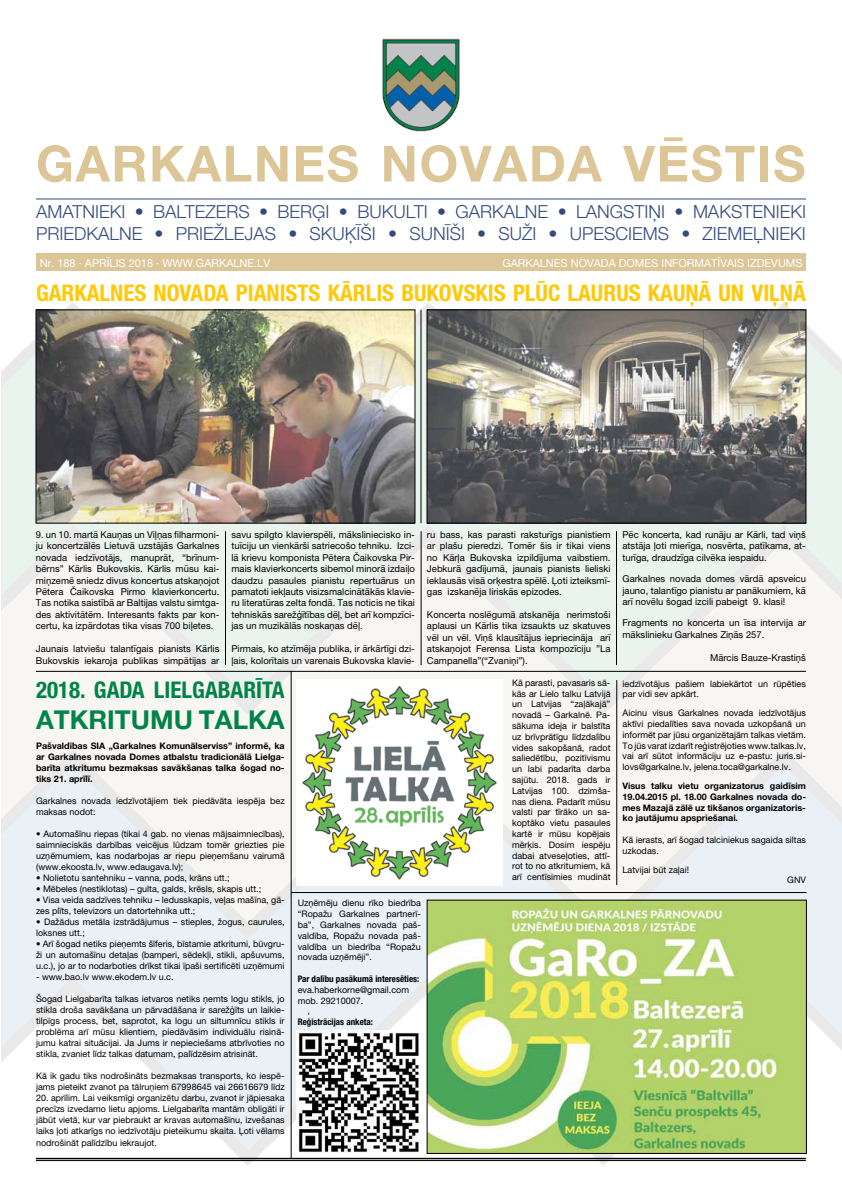
<style>
.page{position:relative;width:842px;height:1191px;background:#fff}
.page>*{position:absolute;margin:0;border:0;box-sizing:border-box;transform-origin:0 0}
.t1{font:700 50px "Helvetica Neue LT Pro";letter-spacing:.03em;color:#dcc697}
.t2{font:700 26px "Helvetica Neue LT Pro";color:#008348}
.t3{font:700 condensed 23px "Helvetica Neue LT Pro";color:#ffc907}
.t4{font:700 condensed 23px "Helvetica Neue LT Pro";color:#008348}
.t5{font:300 18px/21.6px "Helvetica Neue LT Pro";color:#324a7d}
.t6{font:11px "Helvetica Neue LT Pro";color:#fff}
.t7{font:700 11px "Raleway";color:#fff}
.t8{font:9.5px/11.4px "Helvetica Neue LT Pro";color:#000;text-align:justify}
.t9{font:9px/10.8px "Helvetica Neue LT Pro";color:#000}
.t10{font:700 9px/11px "Helvetica Neue LT Pro";color:#000;text-align:justify}
.t11{font:700 condensed 9px "Helvetica Neue LT Pro";color:#000}
</style>
<div class="page">
<img style="left:2px;top:302px;width:840px;height:864px">
<img style="left:382px;top:38px;width:78px;height:93px">
<hr style="left:36px;top:1157px;width:770px;height:2px;background:#000">
<hr style="left:36px;top:1160px;width:770px;height:1px;background:#000">
<hr style="left:36px;top:199px;width:770px;height:1px;background:#324a7d">
<div style="left:36px;top:254px;width:770px;height:17px;background:#dcc697"></div>
<img style="left:429px;top:902px;width:375px;height:249px">
<img style="left:38px;top:312px;width:375px;height:209px">
<img style="left:429px;top:312px;width:375px;height:209px">
<div style="left:427px;top:310px;width:379px;height:213px;border:1px solid #000"></div>
<hr style="left:421px;top:310px;width:1px;height:213px;background:#000">
<hr style="left:36px;top:671px;width:770px;height:1px;background:#000">
<hr style="left:616px;top:531px;width:1px;height:134px;background:#000">
<hr style="left:421px;top:531px;width:1px;height:134px;background:#000">
<hr style="left:225px;top:531px;width:1px;height:134px;background:#000">
<hr style="left:291px;top:671px;width:1px;height:487px;background:#000">
<hr style="left:291px;top:892px;width:515px;height:1px;background:#000">
<img style="left:297px;top:679px;width:206px;height:206px">
<hr style="left:617px;top:680px;width:1px;height:205px;background:#000">
<img style="left:297px;top:1030px;width:124px;height:125px">
<h1 class="t1" style="left:36px;top:133px;width:771px">GARKALNES NOVADA VĒSTIS</h1>
<h3 class="t5" style="left:36px;top:201px;width:771px">AMATNIEKI • BALTEZERS • BERĢI • BUKULTI • GARKALNE • LANGSTIŅI • MAKSTENIEKI<br>PRIEDKALNE • PRIEŽLEJAS • SKUĶĪŠI • SUNĪŠI • SUŽI • UPESCIEMS • ZIEMEĻNIEKI</h3>
<p class="t6" style="left:40px;top:256px;width:195px">Nr. 188 · APRĪLIS 2018 · www.garkaln</p>
<p class="t6" style="left:248px;top:256px;width:24px">e.lv</p>
<p class="t6" style="left:502px;top:256px;width:302px">GARKALNES NOVADA DOMES INFORMATĪVAIS IZDEVUMS</p>
<h3 class="t3" style="left:36px;top:279px;width:770px">GARKALNES NOVADA PIANISTS KĀRLIS BUKOVSKIS PLŪC LAURUS KAUŅĀ UN VIĻŅĀ</h3>
<p class="t7" style="left:660px;top:256px;width:13px">IN</p>
<p class="t7" style="left:703px;top:256px;width:18px">ATĪ</p>
<p class="t7" style="left:770px;top:256px;width:9px">V</p>
<p class="t8" style="left:36px;top:529px;width:185px">9. un 10. martā Kauņas un Viļņas filharmoni&shy;ju koncertzālēs Lietuvā uzstājās Garkalnes novada iedzīvotājs, manuprāt, “brīnum&shy;bērns” Kārlis Bukovskis. Kārlis mūsu kai&shy;miņzemē sniedz divus koncertus atskaņojot Pētera Čaikovska Pirmo klavierkoncertu.<br>Tas notika saistībā ar Baltijas valstu simtga&shy;des aktivitātēm. Interesants fakts par kon&shy;certu, ka izpārdotas tika visas 700 biļetes.</p>
<p class="t8" style="left:36px;top:643px;width:185px">Jaunais latviešu talantīgais pianists Kārlis<br>Bukovskis iekaroja publikas simpātijas ar</p>
<p class="t8" style="left:231px;top:529px;width:185px">savu spilgto klavierspēli, māksliniecisko in&shy;tuīciju un vienkārši satriecošo tehniku. Izci&shy;lā krievu komponista Pētera Čaikovska Pir&shy;mais klavierkoncerts sibemol minorā izdaiļo daudzu pasaules pianistu repertuārus un pamatoti iekļauts visizsmalcinātākās klavie&shy;ru literatūras zelta fondā. Tas noticis ne tikai tehniskās sarežģītības dēļ, bet arī kompzīci&shy;jas un muzikālās noskaņas dēļ.</p>
<p class="t8" style="left:231px;top:643px;width:185px">Pirmais, ko atzīmēja publika, ir ārkārtīgi dzi&shy;ļais, kolorītais un varenais Bukovska klavie-</p>
<p class="t8" style="left:427px;top:529px;width:185px">ru bass, kas parasti raksturīgs pianistiem ar plašu pieredzi. Tomēr šis ir tikai viens no Kārļa Bukovska izpildījuma vaibstiem.<br>Jebkurā gadījumā, jaunais pianists lieliski ieklausās visā orķestra spēlē. Ļoti izteiksmī&shy;gas izskanēja liriskās epizodes.</p>
<p class="t8" style="left:427px;top:608px;width:185px">Koncerta noslēgumā atskanēja nerimstoši aplausi un Kārlis tika izsaukts uz skatuves vēl un vēl. Viņš klausītājus iepriecināja arī atskaņojot Ferensa Lista kompozīciju ”La Campanella”(“Zvaniņi”).</p>
<p class="t8" style="left:622px;top:529px;width:185px">Pēc koncerta, kad runāju ar Kārli, tad viņš atstāja ļoti mierīga, nosvērta, patīkama, at&shy;turīga, draudzīga cilvēka iespaidu.</p>
<p class="t8" style="left:622px;top:573px;width:185px">Garkalnes novada domes vārdā apsveicu jauno, talantīgo pianistu ar panākumiem, kā arī novēlu šogad izcili pabeigt 9. klasi!</p>
<p class="t8" style="left:622px;top:617px;width:185px">Fragments no koncerta un īsa intervija ar mākslinieku Garkalnes Ziņās 257.</p>
<p class="t8" style="left:710px;top:651px;width:97px">Mārcis Bauze-Krastiņš</p>
<h3 class="t4" style="left:36px;top:676px;width:250px">2018. GADA LIELGABARĪTA</h3>
<h2 class="t2" style="left:36px;top:704px;width:17px">atkrit</h2>
<h2 class="t2" style="left:131px;top:704px;width:87px">umu talka</h2>
<p class="t10" style="left:36px;top:740px;width:250px">Pašvaldības SIA „Garkalnes Komunālserviss” informē, ka ar Garkalnes novada Domes atbalstu tradicionālā Lielga&shy;barīta atkritumu bezmaksas savākšanas talka šogad no&shy;tiks 21. aprīlī.</p>
<p class="t9" style="left:36px;top:795px;width:250px">Garkalnes novada iedzīvotājiem tiek piedāvāta iespēja bez maksas nodot:</p>
<p class="t9" style="left:36px;top:828px;width:250px;text-align:justify">• Automašīnu riepas (tikai 4 gab. no vienas mājsaimniecības), saimnieciskās darbības veicējus lūdzam tomēr griezties pie uzņēmumiem, kas nodarbojas ar riepu pieņemšanu vairumā (www.ekoosta.lv, www.edaugava.lv);</p>
<p class="t9" style="left:36px;top:872px;width:195px">• Nolietotu santehniku – vanna, pods, krāns utt.;</p>
<p class="t9" style="left:36px;top:883px;width:227px">• Mēbeles (nestiklotas) – gulta, galds, krēsls, skapis utt.;</p>
<p class="t9" style="left:36px;top:894px;width:250px">• Visa veida sadzīves tehniku – ledusskapis, veļas mašīna, gā&shy;zes plīts, televizors un datortehnika utt.;</p>
<p class="t9" style="left:36px;top:916px;width:250px">• Dažādus metāla izstrādājumus – stieples, žogus, caurules, loksnes utt.;</p>
<p class="t9" style="left:36px;top:938px;width:250px;text-align:justify">• Arī šogad netiks pieņemts šīferis, bīstamie atkritumi, būvgru&shy;ži un automašīnu detaļas (bamperi, sēdekļi, stikli, apšuvums, u.c.), jo ar to nodarboties drīkst tikai īpaši sertificēti uzņēmumi</p>
<p class="t9" style="left:36px;top:971px;width:139px">- www.bao.lv www.ekodem.lv u.c.</p>
<p class="t9" style="left:36px;top:993px;width:250px;text-align:justify">Šogad Lielgabarīta talkas ietvaros netiks ņemts logu stikls, jo stikla droša savākšana un pārvadāšana ir sarežģīts un laikie&shy;tilpīgs process, bet, saprotot, ka logu un siltumnīcu stikls ir problēma arī mūsu klientiem, piedāvāsim individuālu risinā&shy;jumu katrai situācijai. Ja Jums ir nepieciešams atbrīvoties no stikla, zvaniet līdz talkas datumam, palīdzēsim atrisināt.</p>
<p class="t9" style="left:36px;top:1070px;width:250px">Kā ik gadu tiks nodrošināts bezmaksas transports, ko iespē&shy;jams pieteikt zvanot pa tālruņiem 67998645 vai 26616679 līdz</p>
<p class="t9" style="left:36px;top:1092px;width:250px;text-align:justify">20. aprīlim. Lai veiksmīgi organizētu darbu, zvanot ir jāpiesaka precīzs izvedamo lietu apjoms. Lielgabarīta mantām obligāti ir jābūt vietā, kur var piebraukt ar kravas automašīnu, izvešanas laiks ļoti atkarīgs no iedzīvotāju pieteikumu skaita. Ļoti vēlams</p>
<p class="t9" style="left:36px;top:1137px;width:122px">nodrošināt palīdzību iekraujot.</p>
<p class="t9" style="left:298px;top:897px;width:125px;text-align:justify">Uzņēmēju dienu rīko biedrība “Ropažu Garkalnes partnerī&shy;ba”, Garkalnes novada paš&shy;valdība, Ropažu novada paš&shy;valdība un biedrība “Ropažu novada uzņēmēji”.</p>
<p class="t11" style="left:298px;top:973px;width:123px">PAR DALĪBU PASĀKUMĀ INTERESĒTIES:</p>
<p class="t9" style="left:298px;top:984px;width:113px">eva.haberkorne@gmail.com mob. 29210007.</p>
<p class="t11" style="left:298px;top:1016px;width:77px">REĢISTRĀCIJAS ANKETA:</p>
<p class="t9" style="left:512px;top:677px;width:100px;text-align:justify">Kā parasti, pavasaris sā&shy;kās ar Lielo talku Latvijā un Latvijas “zaļākajā” novadā – Garkalnē. Pa&shy;sākuma ideja ir balstīta uz brīvprātīgu līdzdalību vides sakopšanā, radot saliedētību, pozitīvismu un labi padarīta darba sajūtu. 2018. gads ir Latvijas 100. dzimša&shy;nas diena. Padarīt mūsu valsti par tīrāko un sa&shy;koptāko vietu pasaules kartē ir mūsu kopējais mērķis. Dosim iespēju dabai atveseļoties, attī&shy;rot to no atkritumiem, kā arī centīsimies mudināt</p>
<p class="t9" style="left:622px;top:678px;width:185px">iedzīvotājus pašiem labiekārtot un rūpēties par vidi sev apkārt.</p>
<p class="t9" style="left:622px;top:707px;width:185px;text-align:justify">Aicinu visus Garkalnes novada iedzīvotājus aktīvi piedalīties sava novada uzkopšanā un informēt par jūsu organizētajām talkas vietām.<br>To jūs varat izdarīt reģistrējoties www.talkas.lv, vai arī sūtot informāciju uz e-pastu: juris.si&shy;lovs@garkalne.lv, jelena.toca@garkalne.lv.</p>
<p class="t10" style="left:622px;top:780px;width:185px">Visus talku vietu organizatorus gaidīsim 19.04.2015 pl. 18.00 Garkalnes novada do&shy;mes Mazajā zālē uz tikšanos organizatoris&shy;ko jautājumu apspriešanai.</p>
<p class="t9" style="left:622px;top:834px;width:185px">Kā ierasts, arī šogad talciniekus sagaida siltas uzkodas.</p>
<p class="t9" style="left:622px;top:864px;width:68px">Latvijai būt zaļai!</p>
<p class="t9" style="left:787px;top:874px;width:20px">GNV</p>
</div>
